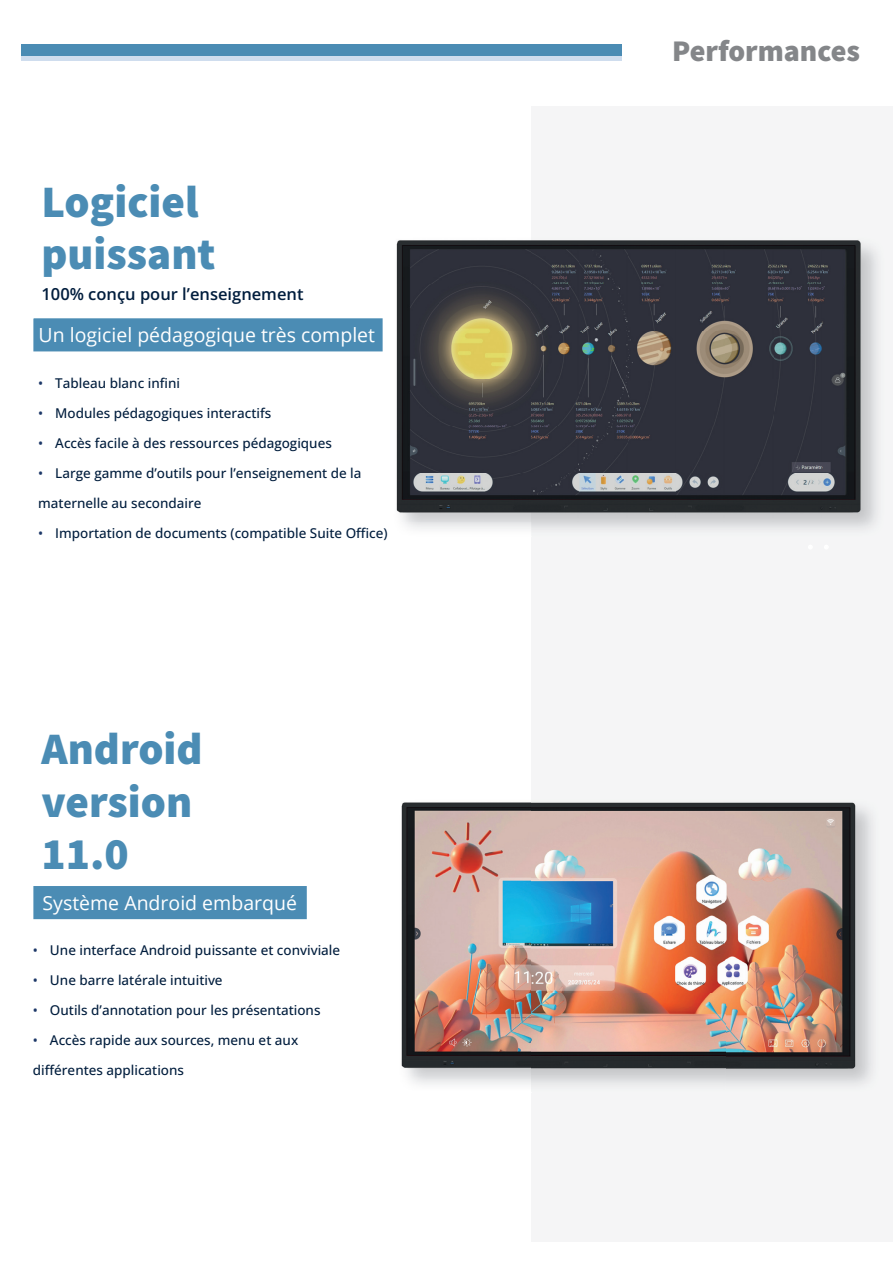
<style>
.page{position:relative;width:893px;height:1263px;background:#fff}
.page>*{position:absolute;margin:0;border:0;box-sizing:border-box;transform-origin:0 0}
.t1{font:900 45px/52.5px "Source Sans Pro";color:#4b8cb4}
.t2{font:900 30px "Source Sans Pro";color:#848689}
.t3{font:19.5px "Open Sans";color:#fff}
.t4{font:600 16.5px "Open Sans";color:#001d3d}
.t5{font:500 13.5px "Open Sans";color:#001d3d}
.s1{color:#1d3868}
</style>
<div class="page">
<div style="left:531px;top:106px;width:362px;height:1136px;background:#f5f5f6"></div>
<div style="left:33px;top:318px;width:350px;height:34px;background:#4b8cb4"></div>
<div style="left:33px;top:886px;width:274px;height:34px;background:#4b8cb4"></div>
<img style="left:401px;top:823px;width:471px;height:262px">
<img style="left:401px;top:802px;width:130px;height:38px">
<img style="left:531px;top:802px;width:340px;height:283px">
<img style="left:396px;top:239px;width:475px;height:282px">
<div style="left:21px;top:44px;width:601px;height:12px;background:#4b8cb4"></div>
<hr style="left:21px;top:56px;width:601px;height:4px;background:#cfddee">
<h1 class="t1" style="left:41px;top:175px;width:176px">Logiciel puissant</h1>
<p class="t4" style="left:41px;top:283px;width:264px">100% conçu pour l’enseignement</p>
<h3 class="t3" style="left:39px;top:322px;width:338px">Un logiciel pédagogique très complet</h3>
<p class="t5" style="left:38px;top:373px;width:143px"><span class="s1">•</span> Tableau blanc infini</p>
<p class="t5" style="left:38px;top:403px;width:235px"><span class="s1">•</span> Modules pédagogiques interactifs</p>
<p class="t5" style="left:38px;top:433px;width:295px"><span class="s1">•</span> Accès facile à des ressources pédagogiques</p>
<p class="t5" style="left:38px;top:463px;width:325px"><span class="s1">•</span> Large gamme d’outils pour l’enseignement de la</p>
<p class="t5" style="left:38px;top:493px;width:165px">maternelle au secondaire</p>
<p class="t5" style="left:38px;top:523px;width:351px"><span class="s1">•</span> Importation de documents (compatible Suite Office)</p>
<h1 class="t1" style="left:41px;top:722px;width:163px">Android version<br>11.0</h1>
<h3 class="t3" style="left:43px;top:890px;width:256px">Système Android embarqué</h3>
<p class="t5" style="left:33px;top:941px;width:309px"><span class="s1">•</span> Une interface Android puissante et conviviale</p>
<p class="t5" style="left:33px;top:971px;width:191px"><span class="s1">•</span> Une barre latérale intuitive</p>
<p class="t5" style="left:33px;top:1001px;width:289px"><span class="s1">•</span> Outils d’annotation pour les présentations</p>
<p class="t5" style="left:33px;top:1031px;width:267px"><span class="s1">•</span> Accès rapide aux sources, menu et aux</p>
<p class="t5" style="left:33px;top:1061px;width:153px">différentes applications</p>
<h2 class="t2" style="left:672px;top:30px;width:189px">Performances</h2>
</div>
